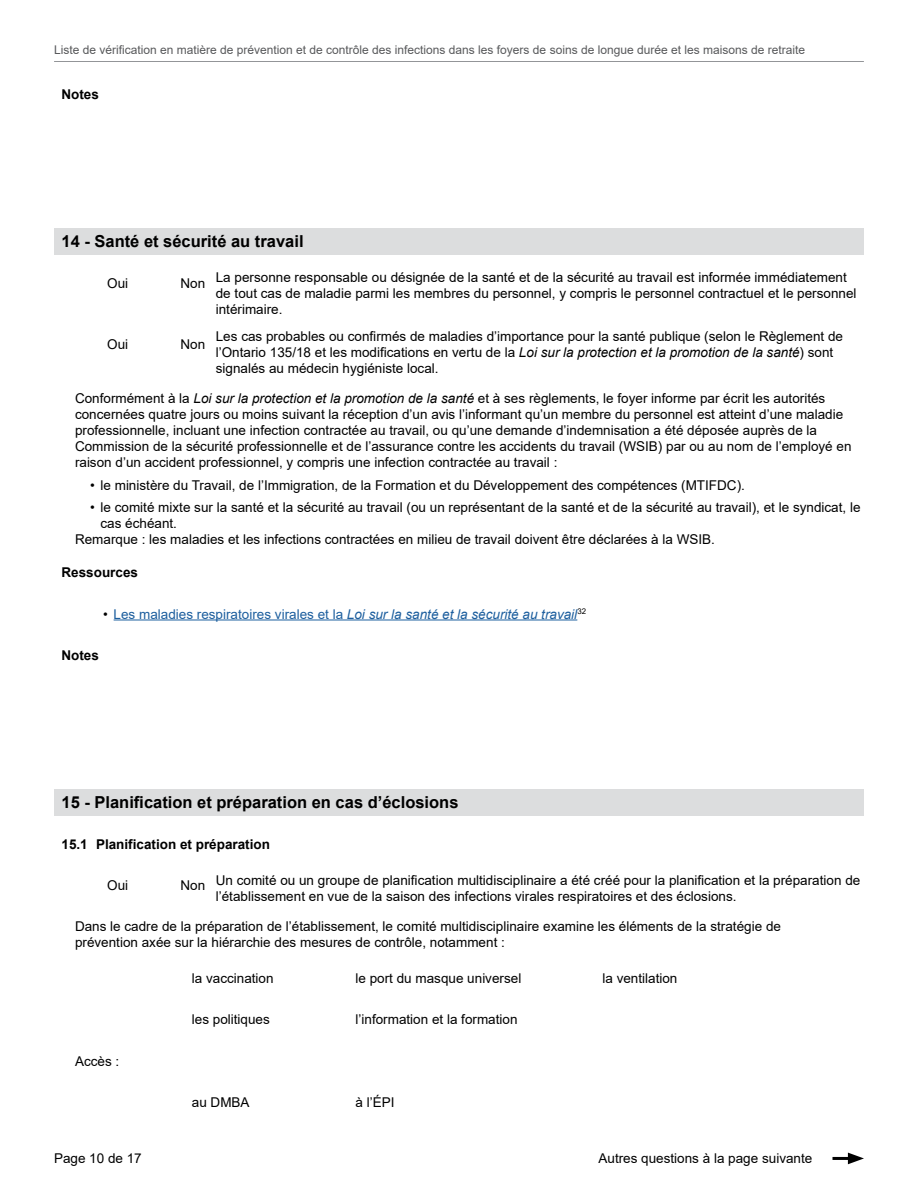
<style>
.page{position:relative;width:918px;height:1188px;background:#fff}
.page>*{position:absolute;margin:0;border:0;box-sizing:border-box;transform-origin:0 0}
.Heading_2_-_Number_list{font:700 16.5px "Dsspsq Arial";color:#000}
.Body_Text{font:13.5px/16.2px "Kdpddn Arial";color:#000}
.Body_Text-2{font:13.5px/16.2px "Bjkgrb Arial";color:#000}
.bullet{font:13.5px/16.2px "Kdpddn Arial";color:#000}
.bullet-2{font:13.5px "Bjkgrb Arial";color:#000}
.bullet-3{font:13.5px "Kdpddn Arial";color:#1c5e9e}
.t1{font:13.5px "Lqgrwr Arial";color:#000}
.Body_text_-_number_list_1_1{font:700 13.5px "Dsspsq Arial";color:#000}
.Body_Text-3{font:700 13.5px "Dsspsq Arial";color:#000}
.t2{font:12px "Sfjdxx Arial";color:#58595b}
.s1{font-family:"Cfvkrg Arial"}
.s2{font-family:"Bjkgrb Arial"}
.s3{font-family:"Kwvbyv Arial";font-style:italic}
.s4{font-family:"Kdpddn Arial"}
.s5{color:#000}
</style>
<div class="page">
<hr style="left:832px;top:1157px;width:22px;height:3px;background:#000">
<svg style="left:848px;top:1153px;width:16px;height:11px"></svg>
<hr style="left:54px;top:61px;width:810px;height:1px;background:#939598">
<div style="left:54px;top:228px;width:810px;height:27px;background:#dcddde"></div>
<hr style="left:114px;top:619px;width:463px;height:1px;background:#1c5e9e">
<div style="left:54px;top:789px;width:810px;height:27px;background:#dcddde"></div>
<p class="t2" style="left:54px;top:42px;width:753px">Liste de vérification en matière de prévention et de contrôle des infections dans les foyers de soins de longue durée et les maisons de retraite</p>
<p class="Body_Text-3" style="left:62px;top:85px;width:39px">Notes</p>
<h2 class="Heading_2_-_Number_list" style="left:62px;top:230px;width:244px"><span class="s1">14 -</span> Santé et sécurité au travail</h2>
<p class="Body_Text" style="left:216px;top:269px;width:642px">La personne responsable ou désignée de la santé et de la sécurité au travail est informée immédiatement de tout cas de maladie parmi les membres du personnel, y compris le personnel contractuel et le personnel <span class="s2">intérimaire.</span></p>
<p class="Body_Text-2" style="left:216px;top:328px;width:629px">Les cas probables ou confirmés de maladies d’importance pour la santé publique (selon le Règlement de l’Ontario 135/18 et les modifications en vertu de la <span class="s3">Loi sur la protection et la promotion de la santé</span><span class="s4">) sont </span>signalés au médecin hygiéniste local.</p>
<p class="Body_Text" style="left:75px;top:390px;width:778px">Conformément à la <span class="s3">Loi sur la protection et la promotion de la santé</span> et à ses règlements, le foyer informe par écrit les autorités concernées quatre jours ou moins suivant la réception d’un avis l’informant qu’un membre du personnel est atteint d’une maladie professionnelle, incluant une infection contractée au travail, ou qu’une demande d’indemnisation a été déposée auprès de la <span class="s2">Commission de la sécurité professionnelle et de l’assurance contre les accidents du travail (WSIB) par ou au nom de l’employé en </span>raison d’un accident professionnel, y compris une infection contractée au travail :</p>
<p class="bullet-2" style="left:90px;top:476px;width:656px"><span class="s4">•</span> le ministère du Travail, de l’Immigration, de la Formation et du Développement des compétences (MTIFDC).</p>
<p class="bullet" style="left:100px;top:499px;width:762px;text-indent:-10px">• le comité mixte sur la santé et la sécurité au travail (ou un représentant de la santé et de la sécurité au travail), et le syndicat, le <span class="s2">cas échéant.</span></p>
<p class="Body_Text-2" style="left:75px;top:531px;width:642px">Remarque : les maladies et les infections contractées en milieu de travail doivent être déclarées à la WSIB.</p>
<p class="Body_Text" style="left:107px;top:275px;width:23px">Oui</p>
<p class="Body_Text" style="left:181px;top:275px;width:26px">Non</p>
<p class="Body_Text" style="left:107px;top:336px;width:23px">Oui</p>
<p class="Body_Text" style="left:181px;top:336px;width:26px">Non</p>
<p class="Body_Text-3" style="left:62px;top:563px;width:78px">Ressources</p>
<p class="bullet-3" style="left:103px;top:605px;width:484px"><span class="s5">•</span> Les maladies respiratoires virales et la <span class="s3">Loi sur la santé et la sécurité au travail</span><sup>32</sup></p>
<p class="Body_Text-3" style="left:62px;top:646px;width:39px">Notes</p>
<h2 class="Heading_2_-_Number_list" style="left:62px;top:791px;width:399px"><span class="s1">15 -</span> Planification et préparation en cas d’éclosions</h2>
<p class="Body_text_-_number_list_1_1" style="left:62px;top:835px;width:210px"><span class="s1">15.1</span> Planification et préparation</p>
<p class="Body_Text-2" style="left:216px;top:872px;width:646px">Un comité ou un groupe de planification multidisciplinaire a été créé pour la planification et la préparation de l’établissement en vue de la saison des infections virales respiratoires et des éclosions.</p>
<p class="Body_Text" style="left:75px;top:918px;width:708px">Dans le cadre de la préparation de l’établissement, le comité multidisciplinaire examine les éléments de la stratégie de prévention axée sur la hiérarchie des mesures de contrôle, notamment :</p>
<p class="Body_Text" style="left:107px;top:877px;width:23px">Oui</p>
<p class="Body_Text" style="left:181px;top:877px;width:26px">Non</p>
<p class="Body_Text" style="left:75px;top:1053px;width:46px">Accès :</p>
<p class="Body_Text" style="left:192px;top:970px;width:83px">la vaccination</p>
<p class="Body_Text" style="left:356px;top:970px;width:167px">le port du masque universel</p>
<p class="Body_Text" style="left:602px;top:970px;width:77px">la ventilation</p>
<p class="Body_Text" style="left:192px;top:1011px;width:80px">les politiques</p>
<p class="Body_Text" style="left:356px;top:1011px;width:164px">l’information et la formation</p>
<p class="Body_Text-2" style="left:192px;top:1094px;width:59px">au DMBA</p>
<p class="Body_Text" style="left:356px;top:1094px;width:41px">à l’ÉPI</p>
<p class="Body_Text" style="left:54px;top:1150px;width:89px">Page 10 de 17</p>
<p class="t1" style="left:598px;top:1149px;width:215px">Autres questions à la page suivante</p>
</div>
